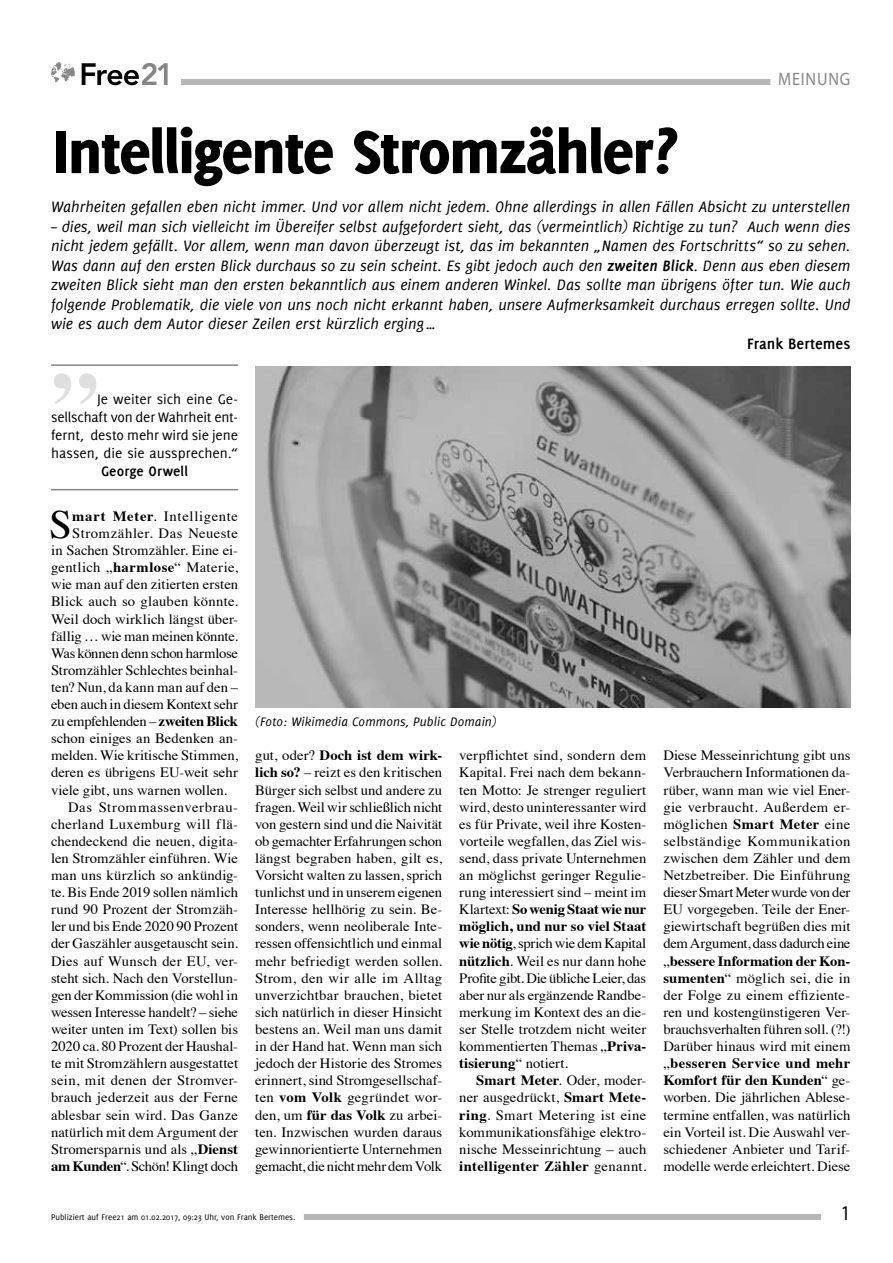
<style>
.page{position:relative;width:893px;height:1263px;background:#fff}
.page>*{position:absolute;margin:0;border:0;box-sizing:border-box;transform-origin:0 0}
.t1{font:700 91.5px "Times";color:#dfdfdf}
.t2{font:800 66px "Delicious";letter-spacing:-.02em;color:#000}
.t3{font:40.05px "Times";color:#000}
.t4{font:21px "Myriad Pro";color:#000;scale:.9 1}
.t5{font:18px "Myriad Pro";letter-spacing:.05em;color:#868686;scale:.9 1}
.t6{font:italic 16.5px/19.5px "Delicious";color:#000;text-align:justify}
.t7{font:700 16.5px "Delicious";color:#000}
.t8{font:15px/18px "Delicious";color:#000;text-align:justify}
.t9{font:700 15px "Delicious";letter-spacing:.01em;color:#000}
.t10{font:14.25px/17.1px "Times";color:#000;text-align:justify}
.t11{font:14.25px "Times";letter-spacing:.02em;color:#000}
.t12{font:14.25px "Times";letter-spacing:-.025em;color:#000}
.t13{font:14.25px "Times";letter-spacing:.04em;color:#000}
.t14{font:14.25px "Times";letter-spacing:-.02em;color:#000}
.t15{font:14.25px "Times";letter-spacing:.03em;color:#000}
.t16{font:italic 13.5px "Delicious";letter-spacing:.01em;color:#000}
.t17{font:9px "Delicious";color:#000}
.s1{font-weight:700}
</style>
<div class="page">
<div style="left:181px;top:79px;width:669px;height:6px;background:#b6b6b6"></div>
<div style="left:55px;top:1214px;width:766px;height:6px;background:#b6b6b6"></div>
<div style="left:43px;top:1212px;width:261px;height:12px;background:#fff"></div>
<div style="left:770px;top:74px;width:89px;height:15px;background:#fff"></div>
<svg style="left:82px;top:63px;width:86px;height:22px"></svg>
<svg style="left:51px;top:62px;width:24px;height:20px"></svg>
<hr style="left:51px;top:364px;width:187px;height:2px;background:#868686">
<hr style="left:51px;top:489px;width:187px;height:1px;background:#868686">
<img style="left:255px;top:367px;width:595px;height:340px">
<p class="t5" style="left:778px;top:68px;width:81px">MEINUNG</p>
<h2 class="t2" style="left:53px;top:113px;width:626px">Intelligente Stromzähler?</h2>
<p class="t6" style="left:51px;top:197px;width:801px">Wahrheiten gefallen eben nicht immer. Und vor allem nicht jedem. Ohne allerdings in allen Fällen Absicht zu unterstellen</p>
<p class="t6" style="left:51px;top:216px;width:801px">– dies, weil man sich vielleicht im Übereifer selbst aufgefordert sieht, das (vermeintlich) Richtige zu tun? Auch wenn dies nicht jedem gefällt. Vor allem, wenn man davon überzeugt ist, das im bekannten „Namen des Fortschritts“ so zu sehen.<br>Was dann auf den ersten Blick durchaus so zu sein scheint. Es gibt jedoch auch den <span class="s1">zweiten Blick</span>. Denn aus eben diesem zweiten Blick sieht man den ersten bekanntlich aus einem anderen Winkel. Das sollte man übrigens öfter tun. Wie auch folgende Problematik, die viele von uns noch nicht erkannt haben, unsere Aufmerksamkeit durchaus erregen sollte. Und wie es auch dem Autor dieser Zeilen erst kürzlich erging…</p>
<p class="t7" style="left:747px;top:334px;width:105px">Frank Bertemes</p>
<h1 class="t1" style="left:51px;top:269px;width:49px">„</h1>
<p class="t8" style="left:51px;top:390px;width:189px;text-indent:46px">Je weiter sich eine Ge&shy;sellschaft von der Wahrheit ent&shy;fernt, desto mehr wird sie jene hassen, die sie aussprechen.“</p>
<p class="t9" style="left:101px;top:463px;width:88px">George Orwell</p>
<h3 class="t3" style="left:49px;top:487px;width:24px">S</h3>
<p class="t13" style="left:72px;top:503px;width:167px"><span class="s1">mart Meter</span>. Intelligente</p>
<p class="t15" style="left:72px;top:520px;width:167px">Stromzähler. Das Neueste</p>
<p class="t10" style="left:51px;top:541px;width:189px">in Sachen Stromzähler. Eine ei-</p>
<p class="t11" style="left:51px;top:554px;width:189px">gentlich „<span class="s1">harmlose</span>“ Materie,</p>
<p class="t10" style="left:51px;top:575px;width:189px">wie man auf den zitierten ersten</p>
<p class="t10" style="left:51px;top:592px;width:189px">Blick auch so glauben könnte.</p>
<p class="t10" style="left:51px;top:609px;width:189px">Weil doch wirklich längst über-</p>
<p class="t10" style="left:51px;top:626px;width:189px">fällig … wie man meinen könnte.</p>
<p class="t12" style="left:51px;top:640px;width:189px">Was können denn schon harmlose</p>
<p class="t10" style="left:51px;top:660px;width:189px">Stromzähler Schlechtes beinhal-</p>
<p class="t10" style="left:51px;top:677px;width:189px">ten? Nun, da kann man auf den –</p>
<p class="t10" style="left:51px;top:694px;width:189px">eben auch in diesem Kontext sehr</p>
<p class="t14" style="left:51px;top:708px;width:189px">zu empfehlenden – <span class="s1">zweiten Blick</span></p>
<p class="t10" style="left:51px;top:729px;width:189px">schon einiges an Bedenken an-</p>
<p class="t10" style="left:51px;top:746px;width:189px">melden. Wie kritische Stimmen,</p>
<p class="t10" style="left:51px;top:763px;width:189px">deren es übrigens EU-weit sehr</p>
<p class="t10" style="left:51px;top:780px;width:178px">viele gibt, uns warnen wollen.</p>
<p class="t13" style="left:68px;top:793px;width:172px">Das Strommassenverbrau-</p>
<p class="t11" style="left:51px;top:811px;width:189px">cherland Luxemburg will flä-</p>
<p class="t10" style="left:51px;top:831px;width:189px">chendeckend die neuen, digita-</p>
<p class="t10" style="left:51px;top:848px;width:189px">len Stromzähler einführen. Wie</p>
<p class="t10" style="left:51px;top:865px;width:189px">man uns kürzlich so ankündig-</p>
<p class="t10" style="left:51px;top:883px;width:189px">te. Bis Ende 2019 sollen nämlich</p>
<p class="t10" style="left:51px;top:900px;width:189px">rund 90 Prozent der Stromzäh-</p>
<p class="t10" style="left:51px;top:917px;width:189px">ler und bis Ende 2020 90 Prozent</p>
<p class="t10" style="left:51px;top:934px;width:189px">der Gaszähler ausgetauscht sein.</p>
<p class="t10" style="left:51px;top:951px;width:189px">Dies auf Wunsch der EU, ver-</p>
<p class="t10" style="left:51px;top:968px;width:189px">steht sich. Nach den Vorstellun-</p>
<p class="t10" style="left:51px;top:985px;width:189px">gen der Kommission (die wohl in</p>
<p class="t10" style="left:51px;top:1002px;width:189px">wessen Interesse handelt? – siehe</p>
<p class="t10" style="left:51px;top:1019px;width:189px">weiter unten im Text) sollen bis</p>
<p class="t10" style="left:51px;top:1036px;width:189px">2020 ca. 80 Prozent der Haushal-</p>
<p class="t10" style="left:51px;top:1054px;width:189px">te mit Stromzählern ausgestattet</p>
<p class="t11" style="left:51px;top:1067px;width:189px">sein, mit denen der Stromver-</p>
<p class="t10" style="left:51px;top:1088px;width:189px">brauch jederzeit aus der Ferne</p>
<p class="t10" style="left:51px;top:1105px;width:189px">ablesbar sein wird. Das Ganze</p>
<p class="t10" style="left:51px;top:1122px;width:189px">natürlich mit dem Argument der</p>
<p class="t10" style="left:51px;top:1139px;width:189px">Stromersparnis und als „<span class="s1">Dienst</span></p>
<p class="t12" style="left:51px;top:1153px;width:189px"><span class="s1">am Kunden</span>“. Schön! Klingt doch</p>
<p class="t16" style="left:255px;top:714px;width:243px">(Foto: Wikimedia Commons, Public Domain)</p>
<p class="t10" style="left:255px;top:746px;width:189px">gut, oder? <span class="s1">Doch ist dem wirk&shy;lich so?</span> – reizt es den kritischen Bürger sich selbst und andere zu fragen. Weil wir schließlich nicht von gestern sind und die Naivität ob gemachter Erfahrungen schon längst begraben haben, gilt es, Vorsicht walten zu lassen, sprich tunlichst und in unserem eigenen Interesse hellhörig zu sein. Be&shy;sonders, wenn neoliberale Inte&shy;ressen offensichtlich und einmal mehr befriedigt werden sollen.<br>Strom, den wir alle im Alltag unverzichtbar brauchen, bietet sich natürlich in dieser Hinsicht bestens an. Weil man uns damit in der Hand hat. Wenn man sich jedoch der Historie des Stromes erinnert, sind Stromgesellschaf&shy;ten <span class="s1">vom Volk</span> gegründet wor&shy;den, um <span class="s1">für das Volk</span> zu arbei&shy;ten. Inzwischen wurden daraus gewinnorientierte Unternehmen gemacht, die nicht mehr dem Volk</p>
<p class="t10" style="left:459px;top:746px;width:189px">verpflichtet sind, sondern dem Kapital. Frei nach dem bekann&shy;ten Motto: Je strenger reguliert wird, desto uninteressanter wird es für Private, weil ihre Kosten&shy;vorteile wegfallen, das Ziel wis&shy;send, dass private Unternehmen an möglichst geringer Regulie&shy;rung interessiert sind – meint im Klartext: <span class="s1">So wenig Staat wie nur möglich, und nur so viel Staat wie nötig</span>, sprich wie dem Kapital <span class="s1">nützlich</span>. Weil es nur dann hohe Profite gibt. Die übliche Leier, das aber nur als ergänzende Randbe&shy;merkung im Kontext des an die&shy;ser Stelle trotzdem nicht weiter kommentierten Themas „<span class="s1">Priva&shy;tisierung</span>“ notiert.</p>
<p class="t10" style="left:459px;top:1071px;width:189px;text-indent:17px"><span class="s1">Smart Meter</span>. Oder, moder&shy;ner ausgedrückt, <span class="s1">Smart Mete&shy;ring</span>. Smart Metering ist eine kommunikationsfähige elektro&shy;nische Messeinrichtung – auch <span class="s1">intelligenter Zähler</span> genannt.</p>
<p class="t10" style="left:663px;top:746px;width:189px">Diese Messeinrichtung gibt uns Verbrauchern Informationen da&shy;rüber, wann man wie viel Ener&shy;gie verbraucht. Außerdem er&shy;möglichen <span class="s1">Smart Meter</span> eine selbständige Kommunikation zwischen dem Zähler und dem Netzbetreiber. Die Einführung dieser Smart Meter wurde von der EU vorgegeben. Teile der Ener&shy;giewirtschaft begrüßen dies mit dem Argument, dass dadurch eine „<span class="s1">bessere Information der Kon&shy;sumenten</span>“ möglich sei, die in der Folge zu einem effiziente&shy;ren und kostengünstigeren Ver&shy;brauchsverhalten führen soll. (?!)<br>Darüber hinaus wird mit einem „<span class="s1">besseren Service und mehr Komfort für den Kunden</span>“ ge&shy;worben. Die jährlichen Ablese&shy;termine entfallen, was natürlich ein Vorteil ist. Die Auswahl ver&shy;schiedener Anbieter und Tarif&shy;modelle werde erleichtert. Diese</p>
<p class="t17" style="left:51px;top:1212px;width:246px">Publiziert auf Free21 am 01.02.2017, 09:23 Uhr, von Frank Bertemes.</p>
<h3 class="t4" style="left:841px;top:1200px;width:12px">1</h3>
</div>
